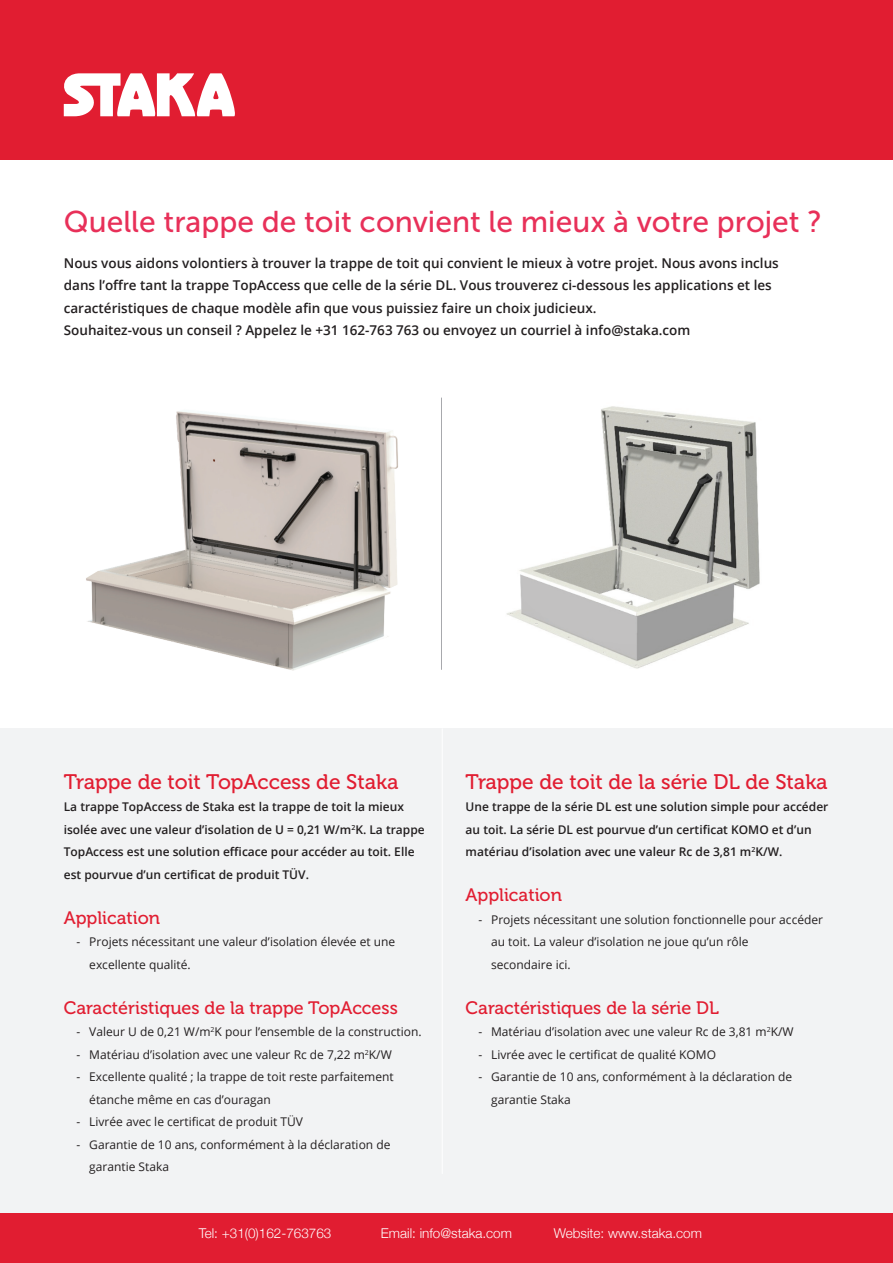
<style>
.page{position:relative;width:893px;height:1263px;background:#fff}
.page>*{position:absolute;margin:0;border:0;box-sizing:border-box;transform-origin:0 0}
.t1{font:30px "Museo Sans 500";color:#e83059}
.t2{font:21px "Museo 500";color:#e11d31}
.t3{font:18px "Museo 500";color:#e11d31}
.t4{font:600 13.5px/22.5px "Open Sans";color:#231f20}
.t5{font:300 13.5px "Helvetica Neue";color:#fff}
.t6{font:12px/22.5px "Open Sans";color:#231f20}
.t7{font:600 12px/22.5px "Open Sans";color:#231f20}
</style>
<div class="page">
<div style="left:0;top:728px;width:893px;height:510px;background:#f2f3f4"></div>
<div style="left:0;top:0;width:893px;height:159px;background:#e11d31"></div>
<div style="left:0;top:1213px;width:893px;height:50px;background:#e11d31"></div>
<svg style="left:63px;top:73px;width:172px;height:43px"></svg>
<hr style="left:442px;top:728px;width:1px;height:446px;background:#fff">
<img style="left:86px;top:411px;width:312px;height:260px">
<img style="left:506px;top:406px;width:254px;height:263px">
<hr style="left:441px;top:398px;width:1px;height:272px;background:#a8a9ad">
<h1 class="t1" style="left:64px;top:205px;width:760px">Quelle trappe de toit convient le mieux à votre projet ?</h1>
<p class="t4" style="left:64px;top:251px;width:717px">Nous vous aidons volontiers à trouver la trappe de toit qui convient le mieux à votre projet. Nous avons inclus dans l’offre tant la trappe TopAccess que celle de la série DL. Vous trouverez ci-dessous les applications et les caractéristiques de chaque modèle afin que vous puissiez faire un choix judicieux.<br>Souhaitez-vous un conseil ? Appelez le +31 162-763 763 ou envoyez un courriel à info@staka.com</p>
<h2 class="t2" style="left:64px;top:770px;width:336px">Trappe de toit TopAccess de Staka</h2>
<p class="t7" style="left:64px;top:795px;width:362px">La trappe TopAccess de Staka est la trappe de toit la mieux isolée avec une valeur d’isolation de U = 0,21 W/m<sup>2</sup>K. La trappe TopAccess est une solution efficace pour accéder au toit. Elle est pourvue d’un certificat de produit TÜV.</p>
<h3 class="t3" style="left:64px;top:908px;width:98px">Application</h3>
<p class="t6" style="left:89px;top:930px;width:308px;text-indent:-13px">- Projets nécessitant une valeur d’isolation élevée et une excellente qualité.</p>
<h3 class="t3" style="left:64px;top:998px;width:336px">Caractéristiques de la trappe TopAccess</h3>
<p class="t6" style="left:77px;top:1020px;width:346px">- Valeur U de 0,21 W/m<sup>2</sup>K pour l’ensemble de la construction.</p>
<p class="t6" style="left:77px;top:1043px;width:317px">- Matériau d’isolation avec une valeur Rc de 7,22 m<sup>2</sup>K/W</p>
<p class="t6" style="left:89px;top:1065px;width:306px;text-indent:-13px">- Excellente qualité ; la trappe de toit reste parfaitement étanche même en cas d’ouragan</p>
<p class="t6" style="left:77px;top:1110px;width:228px">- Livrée avec le certificat de produit TÜV</p>
<p class="t6" style="left:89px;top:1133px;width:303px;text-indent:-13px">- Garantie de 10 ans, conformément à la déclaration de garantie Staka</p>
<h2 class="t2" style="left:466px;top:770px;width:364px">Trappe de toit de la série DL de Staka</h2>
<p class="t7" style="left:466px;top:795px;width:364px">Une trappe de la série DL est une solution simple pour accéder au toit. La série DL est pourvue d’un certificat KOMO et d’un matériau d’isolation avec une valeur Rc de 3,81 m<sup>2</sup>K/W.</p>
<h3 class="t3" style="left:466px;top:885px;width:98px">Application</h3>
<p class="t6" style="left:491px;top:908px;width:333px;text-indent:-13px">- Projets nécessitant une solution fonctionnelle pour accéder au toit. La valeur d’isolation ne joue qu’un rôle<br>secondaire ici.</p>
<h3 class="t3" style="left:466px;top:998px;width:255px">Caractéristiques de la série DL</h3>
<p class="t6" style="left:478px;top:1020px;width:317px">- Matériau d’isolation avec une valeur Rc de 3,81 m<sup>2</sup>K/W</p>
<p class="t6" style="left:478px;top:1043px;width:239px">- Livrée avec le certificat de qualité KOMO</p>
<p class="t6" style="left:491px;top:1065px;width:303px;text-indent:-13px">- Garantie de 10 ans, conformément à la déclaration de garantie Staka</p>
<p class="t5" style="left:199px;top:1222px;width:134px">Tel: +31(0)162-763763</p>
<p class="t5" style="left:381px;top:1222px;width:133px">Email: info@staka.com</p>
<p class="t5" style="left:554px;top:1222px;width:150px">Website: www.staka.com</p>
</div>
